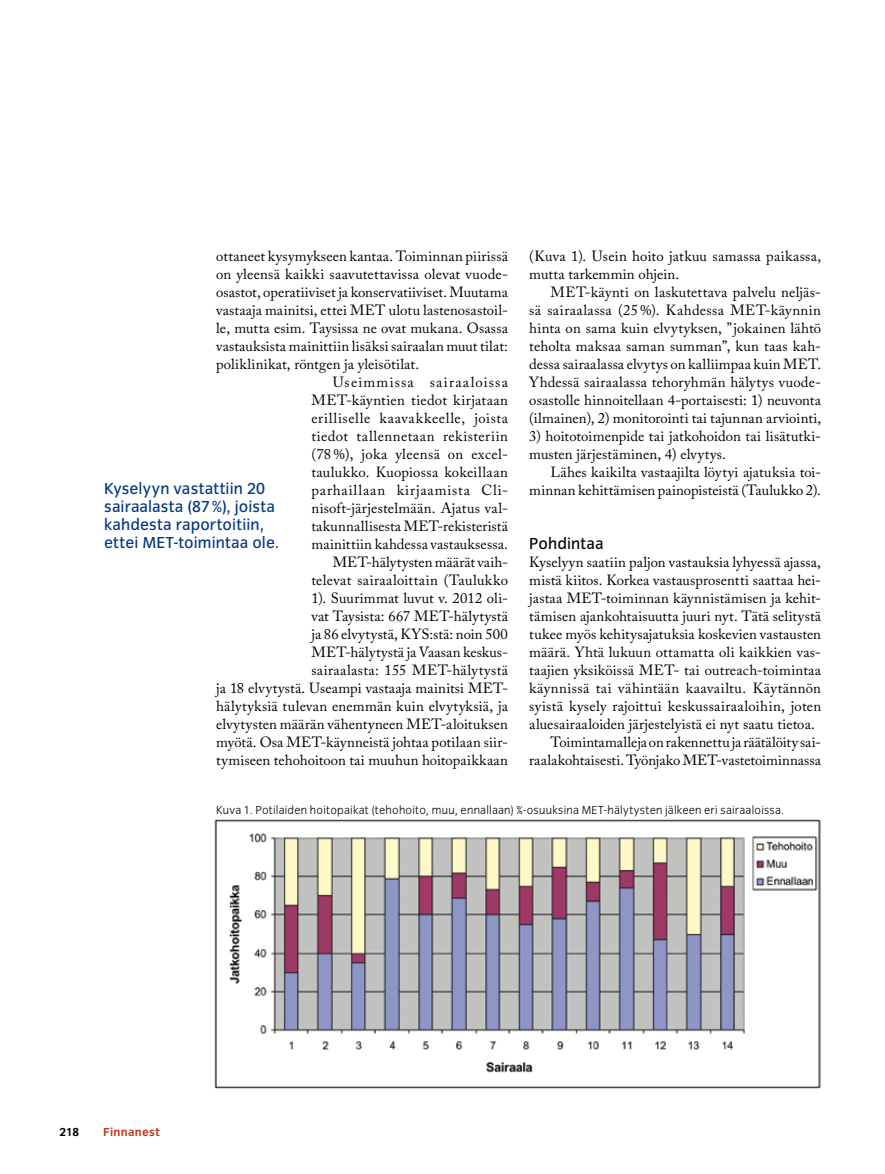
<style>
.page{position:relative;width:885px;height:1174px;background:#fff}
.page>*{position:absolute;margin:0;border:0;box-sizing:border-box;transform-origin:0 0}
.t1{font:16.5px/18px "Congress Sans";letter-spacing:.005em;color:#003882}
.t2{font:16.5px "Congress Sans";letter-spacing:.005em;color:#000}
.t3{font:14.7px/18px "Adobe Caslon Pro";letter-spacing:.01em;color:#000}
.t4{font:14.7px "Adobe Caslon Pro";letter-spacing:.03em;color:#000}
.t5{font:14.7px "Adobe Caslon Pro";letter-spacing:.04em;color:#000}
.t6{font:14.7px "Adobe Caslon Pro";letter-spacing:.035em;color:#000}
.t7{font:14.7px "Adobe Caslon Pro";letter-spacing:.06em;color:#000}
.t8{font:14.7px "Adobe Caslon Pro";letter-spacing:.08em;color:#000}
.t9{font:300 12px "Congress Sans";letter-spacing:.02em;color:#000}
.t10{font:700 12px "Congress Sans";color:#be381c}
.t11{font:700 12px "Congress Sans";color:#000}
</style>
<div class="page">
<img style="left:214px;top:819px;width:607px;height:270px">
<p class="t3" style="left:216px;top:247px;width:293px">ottaneet kysymykseen kantaa. Toiminnan piirissä</p>
<p class="t3" style="left:216px;top:265px;width:293px">on yleensä kaikki saavutettavissa olevat vuode-</p>
<p class="t3" style="left:216px;top:283px;width:293px">osastot, operatiiviset ja konservatiiviset. Muutama</p>
<p class="t3" style="left:216px;top:301px;width:293px">vastaaja mainitsi, ettei MET ulotu lastenosastoil-</p>
<p class="t3" style="left:216px;top:319px;width:293px">le, mutta esim. Taysissa ne ovat mukana. Osassa</p>
<p class="t3" style="left:216px;top:337px;width:293px">vastauksista mainittiin lisäksi sairaalan muut tilat:</p>
<p class="t3" style="left:216px;top:355px;width:204px">poliklinikat, röntgen ja yleisötilat.</p>
<p class="t8" style="left:332px;top:373px;width:177px">Useimmissa sairaaloissa</p>
<p class="t3" style="left:311px;top:391px;width:198px">MET-käyntien tiedot kirjataan</p>
<p class="t5" style="left:311px;top:409px;width:198px">erilliselle kaavakkeelle, joista</p>
<p class="t6" style="left:311px;top:427px;width:198px">tiedot tallennetaan rekisteriin</p>
<p class="t4" style="left:311px;top:445px;width:198px">(78 %), joka yleensä on excel-</p>
<p class="t3" style="left:311px;top:463px;width:198px">taulukko. Kuopiossa kokeillaan</p>
<p class="t7" style="left:311px;top:481px;width:198px">parhaillaan kirjaamista Cli-</p>
<p class="t3" style="left:311px;top:499px;width:198px">nisoft-järjestelmään. Ajatus val-</p>
<p class="t3" style="left:311px;top:517px;width:198px">takunnallisesta MET-rekisteristä</p>
<p class="t3" style="left:311px;top:535px;width:198px">mainittiin kahdessa vastauksessa.</p>
<p class="t3" style="left:332px;top:553px;width:177px">MET-hälytysten määrät vaih-</p>
<p class="t3" style="left:311px;top:571px;width:198px">televat sairaaloittain (Taulukko</p>
<p class="t3" style="left:311px;top:589px;width:198px">1). Suurimmat luvut v. 2012 oli-</p>
<p class="t3" style="left:311px;top:607px;width:198px">vat Taysista: 667 MET-hälytystä</p>
<p class="t3" style="left:311px;top:625px;width:198px">ja 86 elvytystä, KYS:stä: noin 500</p>
<p class="t3" style="left:311px;top:643px;width:198px">MET-hälytystä ja Vaasan keskus-</p>
<p class="t3" style="left:311px;top:661px;width:198px">sairaalasta: 155 MET-hälytystä</p>
<p class="t3" style="left:216px;top:679px;width:293px">ja 18 elvytystä. Useampi vastaaja mainitsi MET-</p>
<p class="t3" style="left:216px;top:697px;width:293px">hälytyksiä tulevan enemmän kuin elvytyksiä, ja</p>
<p class="t3" style="left:216px;top:715px;width:293px">elvytysten määrän vähentyneen MET-aloituksen</p>
<p class="t3" style="left:216px;top:733px;width:293px">myötä. Osa MET-käynneistä johtaa potilaan siir-</p>
<p class="t3" style="left:216px;top:751px;width:293px">tymiseen tehohoitoon tai muuhun hoitopaikkaan</p>
<p class="t1" style="left:104px;top:479px;width:176px">Kyselyyn vastattiin 20 sairaalasta (87%), joista kahdesta raportoitiin, ettei MET-toimintaa ole.</p>
<p class="t3" style="left:529px;top:247px;width:293px">(Kuva 1). Usein hoito jatkuu samassa paikassa, mutta tarkemmin ohjein.</p>
<p class="t3" style="left:529px;top:282px;width:293px;text-align:justify;text-indent:21px">MET-käynti on laskutettava palvelu neljäs&shy;sä sairaalassa (25 %). Kahdessa MET-käynnin hinta on sama kuin elvytyksen, ”jokainen lähtö teholta maksaa saman summan”, kun taas kah&shy;dessa sairaalassa elvytys on kalliimpaa kuin MET.<br>Yhdessä sairaalassa tehoryhmän hälytys vuode&shy;osastolle hinnoitellaan 4-portaisesti: 1) neuvonta (ilmainen), 2) monitorointi tai tajunnan arviointi,</p>
<p class="t3" style="left:529px;top:426px;width:293px">3) hoitotoimenpide tai jatkohoidon tai lisätutki&shy;musten järjestäminen, 4) elvytys.</p>
<p class="t3" style="left:529px;top:462px;width:293px;text-align:right">Lähes kaikilta vastaajilta löytyi ajatuksia toi&shy;minnan kehittämisen painopisteistä (Taulukko 2).</p>
<p class="t2" style="left:529px;top:534px;width:76px">Pohdintaa</p>
<p class="t3" style="left:529px;top:553px;width:293px">Kyselyyn saatiin paljon vastauksia lyhyessä ajassa,</p>
<p class="t3" style="left:529px;top:571px;width:293px">mistä kiitos. Korkea vastausprosentti saattaa hei-</p>
<p class="t3" style="left:529px;top:589px;width:293px">jastaa MET-toiminnan käynnistämisen ja kehit-</p>
<p class="t3" style="left:529px;top:607px;width:293px">tämisen ajankohtaisuutta juuri nyt. Tätä selitystä</p>
<p class="t3" style="left:529px;top:625px;width:293px">tukee myös kehitysajatuksia koskevien vastausten</p>
<p class="t3" style="left:529px;top:643px;width:293px">määrä. Yhtä lukuun ottamatta oli kaikkien vas-</p>
<p class="t3" style="left:529px;top:661px;width:293px">taajien yksiköissä MET- tai outreach-toimintaa</p>
<p class="t4" style="left:529px;top:679px;width:293px">käynnissä tai vähintään kaavailtu. Käytännön</p>
<p class="t3" style="left:529px;top:697px;width:293px">syistä kysely rajoittui keskussairaaloihin, joten</p>
<p class="t3" style="left:529px;top:715px;width:287px">aluesairaaloiden järjestelyistä ei nyt saatu tietoa.</p>
<p class="t3" style="left:550px;top:733px;width:272px">Toimintamalleja on rakennettu ja räätälöity sai-</p>
<p class="t3" style="left:529px;top:751px;width:293px">raalakohtaisesti. Työnjako MET-vastetoiminnassa</p>
<p class="t9" style="left:216px;top:803px;width:569px">Kuva 1. Potilaiden hoitopaikat (tehohoito, muu, ennallaan) %-osuuksina MET-hälytysten jälkeen eri sairaaloissa.</p>
<p class="t11" style="left:60px;top:1125px;width:21px">218</p>
<p class="t10" style="left:103px;top:1125px;width:58px">Finnanest</p>
</div>
